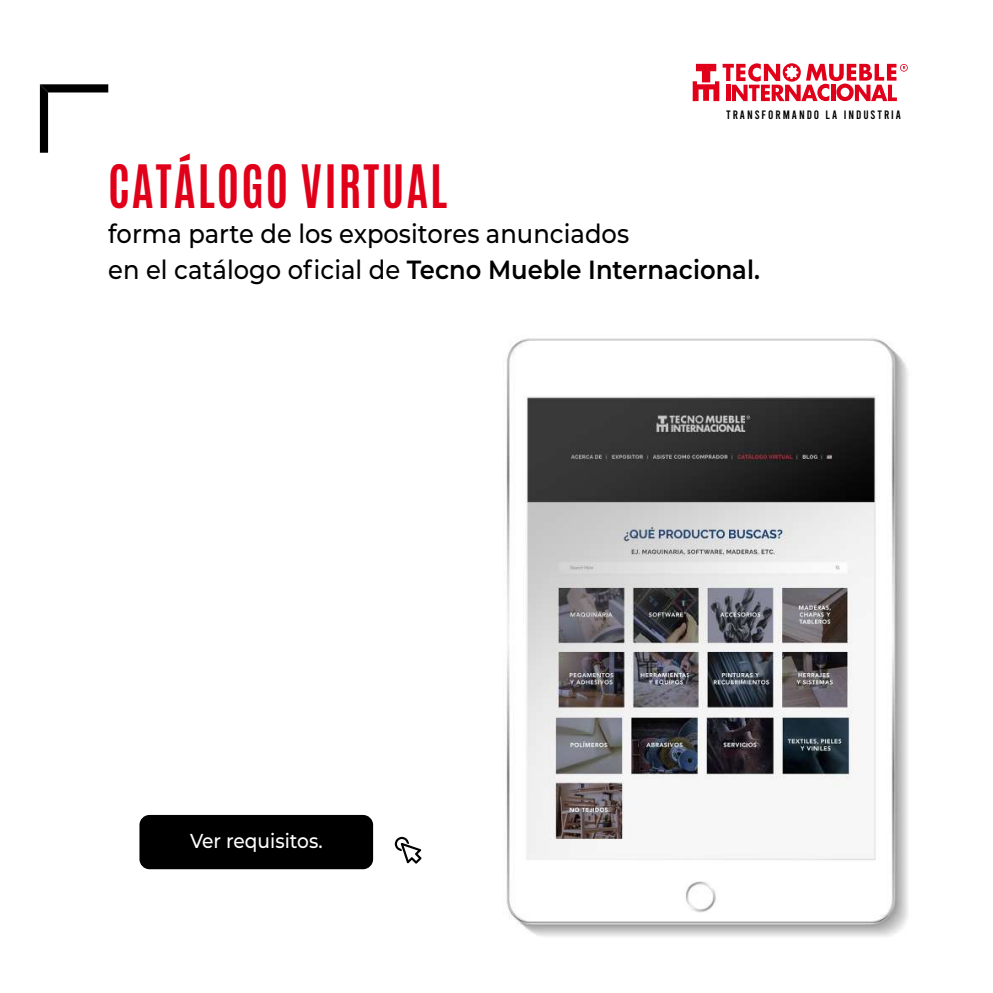
<style>
.page{position:relative;width:993px;height:993px;background:#fff}
.page>*{position:absolute;margin:0;border:0;box-sizing:border-box;transform-origin:0 0}
.t1{font:700 49.88px "Antonio";letter-spacing:.045em;color:#e1001a;scale:.92 1}
.t2{font:500 26.25px/35px "Montserrat";color:#000;scale:.92 1}
.t3{font:500 20.12px "Montserrat";color:#fff;scale:.92 1}
.t4{font:12.08px "Bebas";letter-spacing:.16em;color:#000}
.s1{font-weight:600}
</style>
<div class="page">
<img style="left:506px;top:338px;width:402px;height:599px">
<div style="left:139px;top:814px;width:234px;height:54px;background:#000;border-radius:10px"></div>
<svg style="left:394px;top:836px;width:27px;height:27px"></svg>
<svg style="left:692px;top:63px;width:215px;height:38px"></svg>
<svg style="left:40px;top:84px;width:68px;height:69px"></svg>
<p class="t4" style="left:725px;top:108px;width:176px">TRANSFORMANDO LA INDUSTRIA</p>
<h1 class="t1" style="left:108px;top:149px;width:370px">CATÁLOGO VIRTUAL</h1>
<p class="t2" style="left:108px;top:215px;width:709px">forma parte de los expositores anunciados<br>en el catálogo oficial de <span class="s1">Tecno Mueble Internacional.</span></p>
<p class="t3" style="left:190px;top:826px;width:145px">Ver requisitos.</p>
</div>
